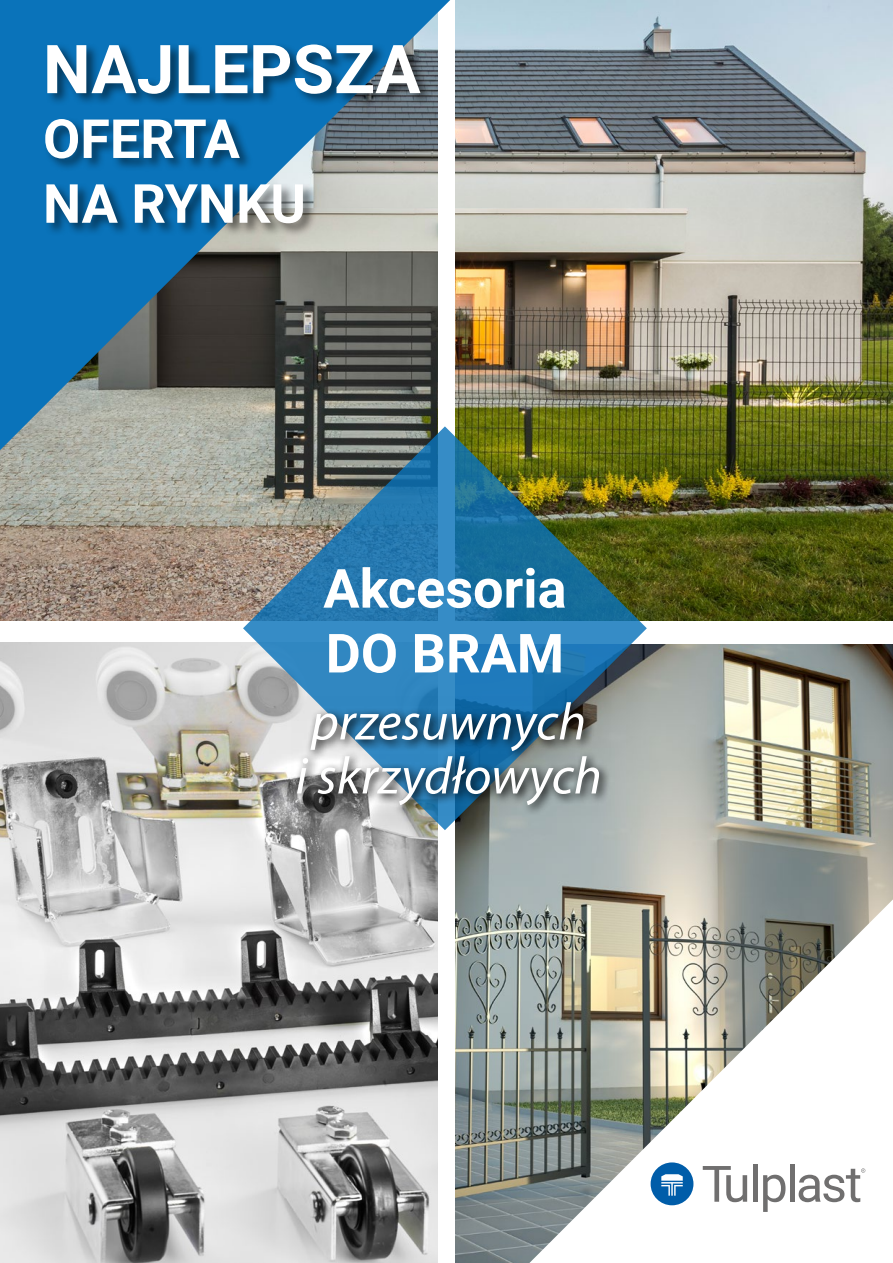
<style>
.page{position:relative;width:893px;height:1263px;background:#fff}
.page>*{position:absolute;margin:0;border:0;box-sizing:border-box;transform-origin:0 0}
.t1{font:700 67.5px "Roboto";color:#fff}
.t2{font:700 54px "Roboto";color:#fff}
.t3{font:italic 52.5px/54px "Myriad Pro";color:#fff}
</style>
<div class="page">
<img style="left:0;top:450px;width:243px;height:171px">
<img style="left:455px;top:0;width:438px;height:621px">
<img style="left:0;top:642px;width:437px;height:621px">
<img style="left:455px;top:644px;width:438px;height:619px">
<img style="left:243px;top:426px;width:404px;height:404px">
<svg style="left:0;top:0;width:450px;height:450px;background:#4b758d"></svg>
<svg style="left:529px;top:899px;width:364px;height:364px"></svg>
<div style="left:43px;top:42px;width:390px;height:195px;background:#000;opacity:.52"></div>
<svg style="left:651px;top:1162px;width:42px;height:43px"></svg>
<hr style="left:753px;top:1164px;width:4px;height:38px;background:#706f6f">
<svg style="left:763px;top:1175px;width:22px;height:37px"></svg>
<hr style="left:790px;top:1164px;width:4px;height:38px;background:#706f6f">
<svg style="left:799px;top:1168px;width:66px;height:34px"></svg>
<svg style="left:703px;top:1166px;width:44px;height:36px"></svg>
<svg style="left:292px;top:696px;width:319px;height:120px;background:#597c92"></svg>
<p class="t1" style="left:43px;top:22px;width:379px">NAJLEPSZA</p>
<p class="t2" style="left:43px;top:101px;width:198px">OFERTA</p>
<p class="t2" style="left:43px;top:166px;width:264px">NA RYNKU</p>
<p class="t2" style="left:323px;top:551px;width:245px">Akcesoria</p>
<p class="t2" style="left:326px;top:615px;width:240px">DO BRAM</p>
<p class="t3" style="left:296px;top:694px;width:308px">przesuwnych<br>i skrzydłowych</p>
</div>
